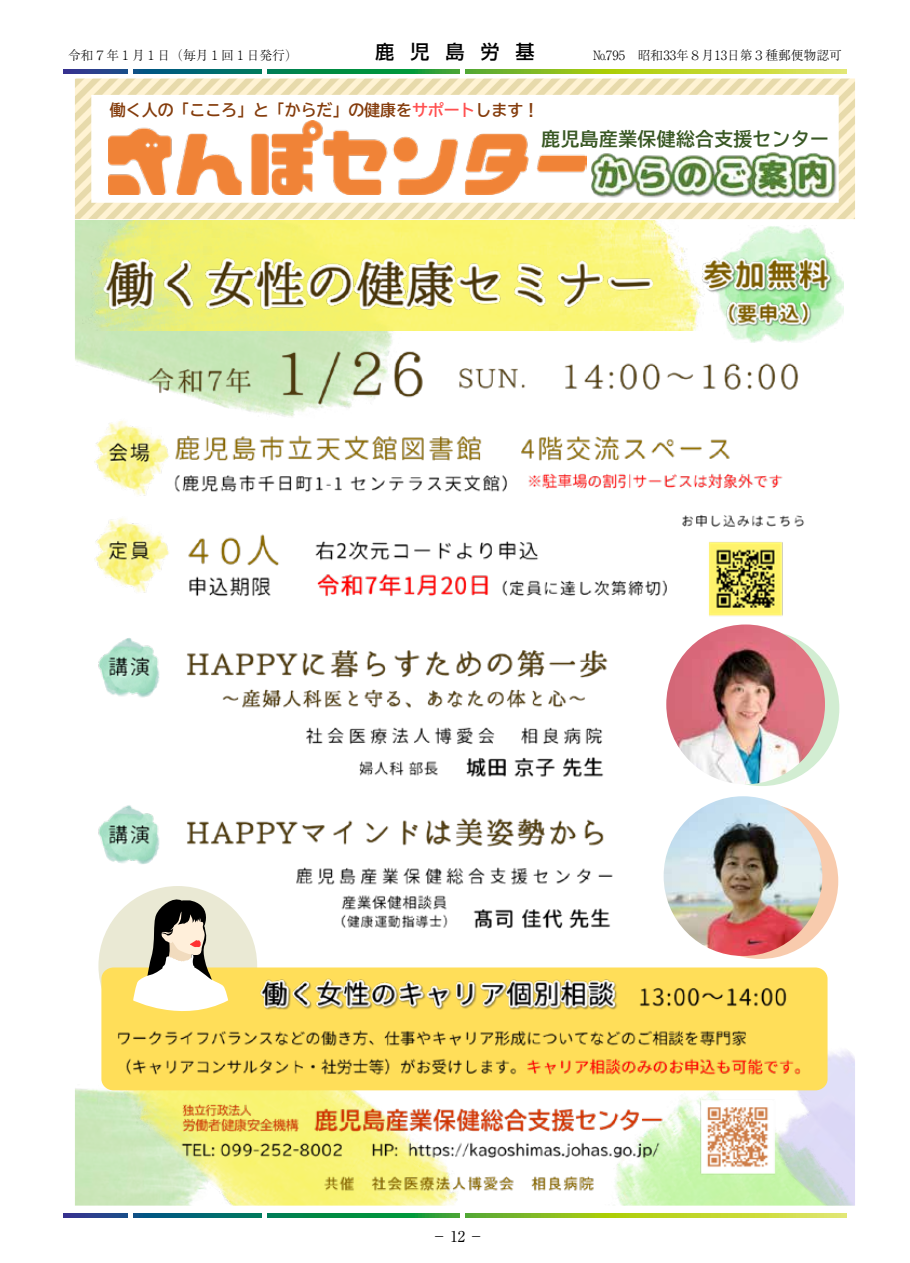
<style>
.page{position:relative;width:910px;height:1263px;background:#fff}
.page>*{position:absolute;margin:0;border:0;box-sizing:border-box;transform-origin:0 0}
.t1{font:500 19.2px "Shin Go Pr 6 N";letter-spacing:.83em;color:#000}
.t2{font:18.75px "BIZ UD Gothic Bold";letter-spacing:.025em;color:#385723}
.t3{font:15.9px "BIZ UD Gothic Bold";color:#843c0c}
.t4{font:14.85px "Ryumin Pr 6 N";color:#000}
.t5{font:300 12.75px "Ryumin Pr 6 N";color:#000}
.s1{color:#ff5050}
</style>
<div class="page">
<svg style="left:64px;top:1213px;width:64px;height:4px"></svg>
<svg style="left:134px;top:1213px;width:128px;height:4px"></svg>
<svg style="left:268px;top:1213px;width:191px;height:4px"></svg>
<svg style="left:466px;top:1213px;width:380px;height:4px;background:#acce2f"></svg>
<svg style="left:64px;top:69px;width:64px;height:4px"></svg>
<svg style="left:134px;top:69px;width:128px;height:4px"></svg>
<svg style="left:268px;top:69px;width:191px;height:4px"></svg>
<svg style="left:466px;top:69px;width:380px;height:4px;background:#acce2f"></svg>
<img style="left:754px;top:226px;width:61px;height:7px">
<img style="left:619px;top:1200px;width:127px;height:5px">
<img style="left:75px;top:1088px;width:382px;height:117px">
<img style="left:83px;top:220px;width:586px;height:13px">
<svg style="left:75px;top:79px;width:780px;height:140px"></svg>
<img style="left:108px;top:120px;width:479px;height:74px">
<img style="left:579px;top:148px;width:276px;height:65px">
<img style="left:77px;top:233px;width:778px;height:967px">
<p class="t5" style="left:68px;top:45px;width:225px">令和７年１月１日（毎月１回１日発行）</p>
<h1 class="t1" style="left:375px;top:36px;width:161px">鹿児島労基</h1>
<p class="t5" style="left:593px;top:45px;width:250px">№795　昭和33年８月13日第３種郵便物認可</p>
<p class="t3" style="left:110px;top:102px;width:431px">働く人の「こころ」と「からだ」の健康を<span class="s1">サポート</span>します！</p>
<h2 class="t2" style="left:542px;top:129px;width:289px">鹿児島産業保健総合支援センター</h2>
<p class="t4" style="left:432px;top:1225px;width:54px">－12－</p>
</div>
